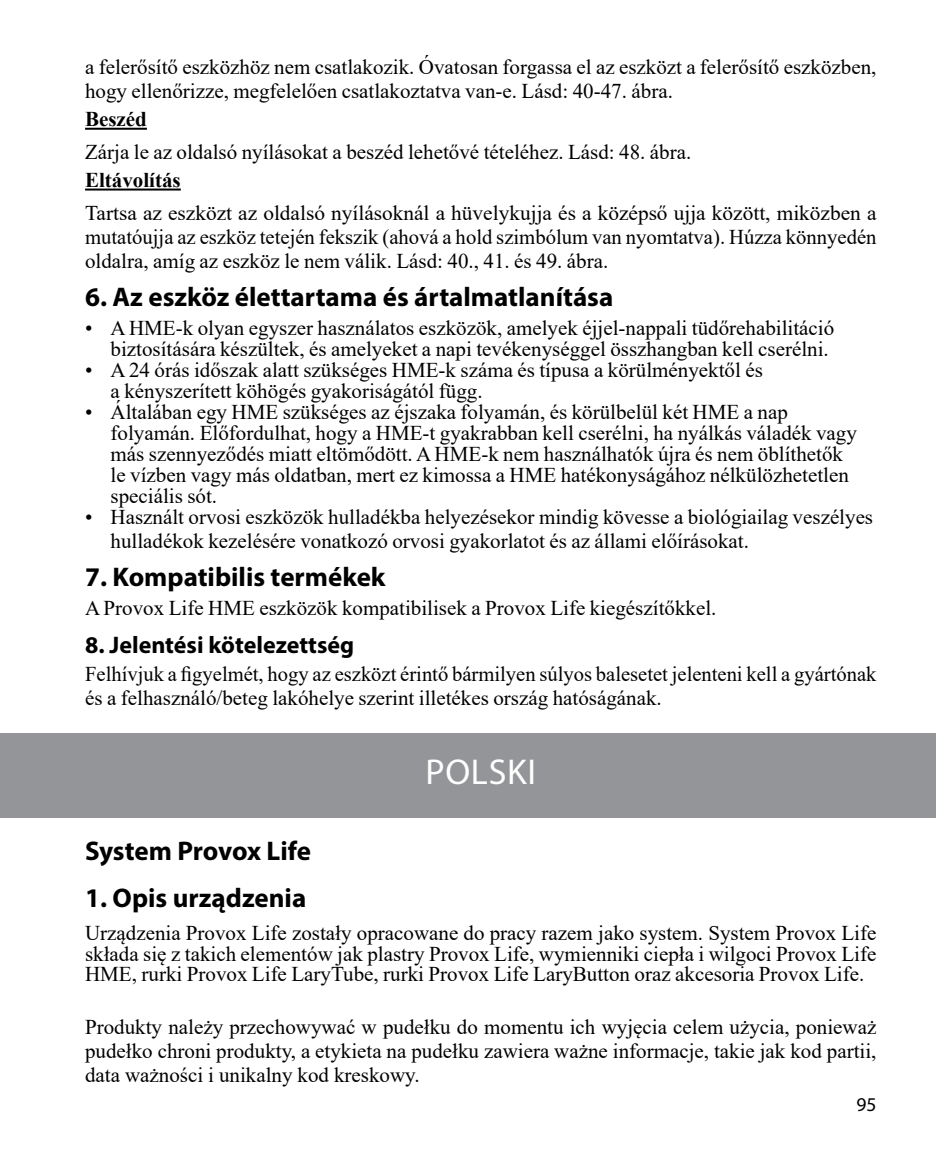
<style>
.page{position:relative;width:936px;height:1149px;background:#fff}
.page>*{position:absolute;margin:0;border:0;box-sizing:border-box;transform-origin:0 0}
.t1{font:36px "Myriad Pro";letter-spacing:.02em;color:#fff}
.t2{font:700 27px "Myriad Pro";color:#000}
.t3{font:700 24px "Myriad Pro";color:#000}
.t4{font:21px/24px "Times New Roman";color:#000}
.t5{font:700 21px "Times New Roman";color:#000}
.t6{font:19.5px "Myriad Pro";color:#000}
</style>
<div class="page">
<hr style="left:85px;top:128px;width:62px;height:2px;background:#000">
<hr style="left:85px;top:188px;width:96px;height:2px;background:#000">
<div style="left:0;top:733px;width:935px;height:84px;background:#939598"></div>
<p class="t4" style="left:85px;top:54px;width:792px">a felerősítő eszközhöz nem csatlakozik. Óvatosan forgassa el az eszközt a felerősítő eszközben, hogy ellenőrizze, megfelelően csatlakoztatva van-e. Lásd: 40-47. ábra.</p>
<p class="t5" style="left:85px;top:104px;width:63px">Beszéd</p>
<p class="t4" style="left:85px;top:139px;width:607px">Zárja le az oldalsó nyílásokat a beszéd lehetővé tételéhez. Lásd: 48. ábra.</p>
<p class="t5" style="left:85px;top:165px;width:97px">Eltávolítás</p>
<p class="t4" style="left:85px;top:200px;width:792px;text-align:justify">Tartsa az eszközt az oldalsó nyílásoknál a hüvelykujja és a középső ujja között, miközben a mutatóujja az eszköz tetején fekszik (ahová a hold szimbólum van nyomtatva). Húzza könnyedén oldalra, amíg az eszköz le nem válik. Lásd: 40., 41. és 49. ábra.</p>
<p class="t2" style="left:85px;top:279px;width:529px">6. Az eszköz élettartama és ártalmatlanítása</p>
<p class="t4" style="left:85px;top:316px;width:750px;line-height:21px;text-align:right">• A HME-k olyan egyszer használatos eszközök, amelyek éjjel-nappali tüdőrehabilitáció biztosítására készültek, és amelyeket a napi tevékenységgel összhangban kell cserélni.</p>
<p class="t4" style="left:111px;top:358px;width:653px;line-height:21px;text-indent:-26px">• A 24 órás időszak alatt szükséges HME-k száma és típusa a körülményektől és a kényszerített köhögés gyakoriságától függ.</p>
<p class="t4" style="left:111px;top:400px;width:747px;line-height:21px;text-indent:-26px">• Általában egy HME szükséges az éjszaka folyamán, és körülbelül két HME a nap folyamán. Előfordulhat, hogy a HME-t gyakrabban kell cserélni, ha nyálkás váladék vagy más szennyeződés miatt eltömődött. A HME-k nem használhatók újra és nem öblíthetők le vízben vagy más oldatban, mert ez kimossa a HME hatékonyságához nélkülözhetetlen speciális sót.</p>
<p class="t4" style="left:111px;top:504px;width:764px;text-indent:-26px">• Használt orvosi eszközök hulladékba helyezésekor mindig kövesse a biológiailag veszélyes hulladékok kezelésére vonatkozó orvosi gyakorlatot és az állami előírásokat.</p>
<p class="t2" style="left:85px;top:559px;width:302px">7. Kompatibilis termékek</p>
<p class="t4" style="left:85px;top:594px;width:632px">A Provox Life HME eszközök kompatibilisek a Provox Life kiegészítőkkel.</p>
<p class="t3" style="left:85px;top:629px;width:270px">8. Jelentési kötelezettség</p>
<p class="t4" style="left:85px;top:661px;width:793px">Felhívjuk a figyelmét, hogy az eszközt érintő bármilyen súlyos balesetet jelenteni kell a gyártónak és a felhasználó/beteg lakóhelye szerint illetékes ország hatóságának.</p>
<h1 class="t1" style="left:425px;top:749px;width:112px">POLSKI</h1>
<p class="t2" style="left:85px;top:833px;width:227px">System Provox Life</p>
<p class="t2" style="left:85px;top:880px;width:223px">1. Opis urządzenia</p>
<p class="t4" style="left:85px;top:922px;width:792px;line-height:20.4px;text-align:justify">Urządzenia Provox Life zostały opracowane do pracy razem jako system. System Provox Life składa się z takich elementów jak plastry Provox Life, wymienniki ciepła i wilgoci Provox Life HME, rurki Provox Life LaryTube, rurki Provox Life LaryButton oraz akcesoria Provox Life.</p>
<p class="t4" style="left:85px;top:1013px;width:792px;text-align:justify">Produkty należy przechowywać w pudełku do momentu ich wyjęcia celem użycia, ponieważ pudełko chroni produkty, a etykieta na pudełku zawiera ważne informacje, takie jak kod partii, data ważności i unikalny kod kreskowy.</p>
<p class="t6" style="left:856px;top:1092px;width:22px">95</p>
</div>
